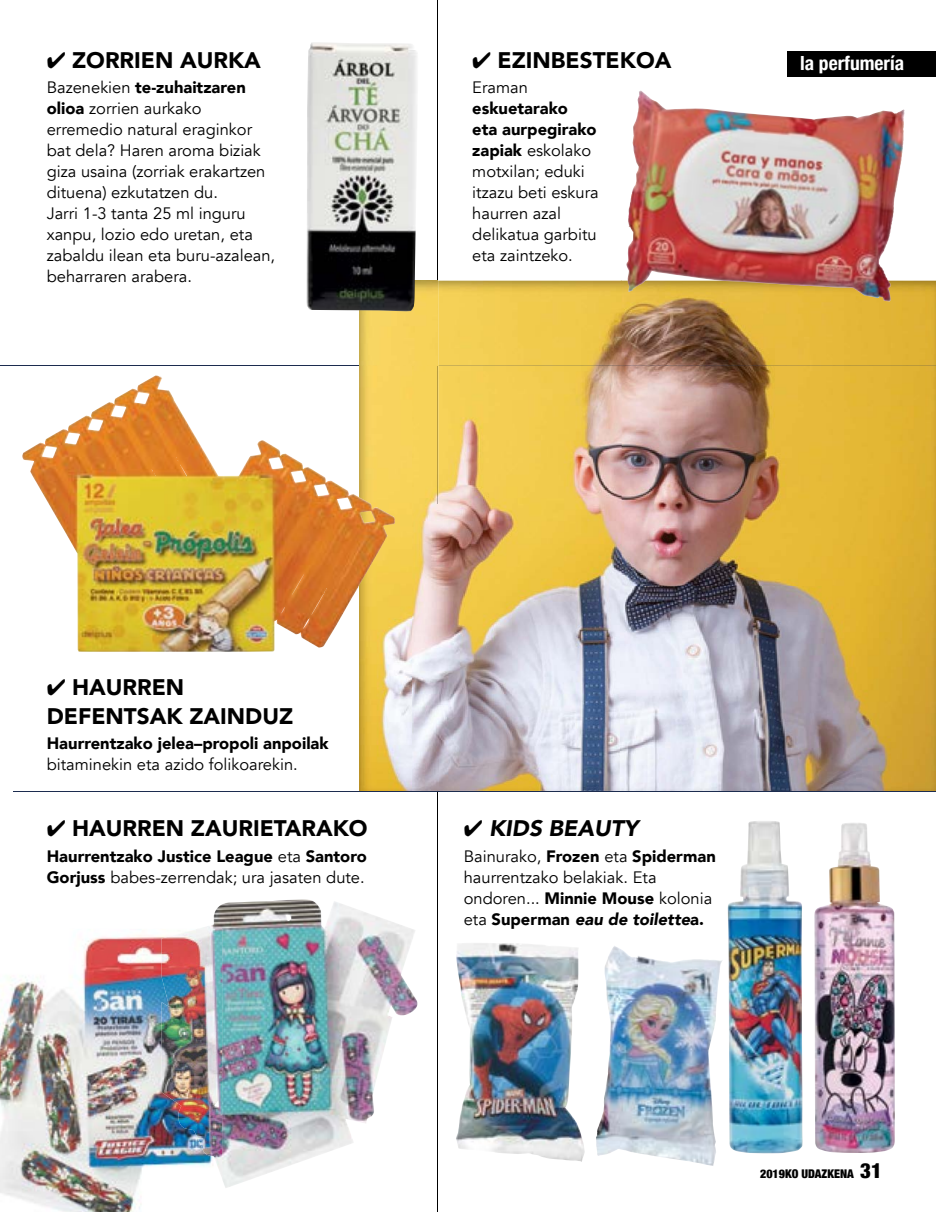
<style>
.page{position:relative;width:936px;height:1212px;background:#fff}
.page>*{position:absolute;margin:0;border:0;box-sizing:border-box;transform-origin:0 0}
.t1{font:900 22.5px/28.2px "Avenir";color:#000}
.t2{font:italic 900 22.5px "Avenir";color:#000}
.t3{font:700 condensed 19.5px "Helvetica Neue";color:#fff}
.t4{font:16.5px/21px "Avenir";color:#000}
.t5{font:900 16.5px/21px "Avenir";color:#000}
.t6{font:900 condensed 12px "Helvetica Neue";color:#000}
.s1{font-weight:900}
.s2{font-weight:400}
.s3{font-weight:900;font-style:italic}
.s4{font-size:21px}
</style>
<div class="page">
<div style="left:787px;top:51px;width:148px;height:26px;background:#000"></div>
<hr style="left:437px;top:759px;width:1px;height:453px;background:#000">
<img style="left:201px;top:899px;width:216px;height:289px">
<img style="left:0;top:935px;width:222px;height:277px">
<img style="left:162px;top:929px;width:60px;height:250px">
<hr style="left:13px;top:791px;width:922px;height:1px;background:#1c2c4f">
<hr style="left:0;top:365px;width:935px;height:1px;background:#1c2c4f">
<img style="left:456px;top:943px;width:129px;height:219px">
<img style="left:596px;top:946px;width:120px;height:220px">
<img style="left:727px;top:821px;width:75px;height:332px">
<img style="left:814px;top:823px;width:80px;height:330px">
<hr style="left:437px;top:0;width:1px;height:504px;background:#000">
<img style="left:411px;top:281px;width:524px;height:510px">
<img style="left:359px;top:366px;width:52px;height:425px">
<img style="left:437px;top:759px;width:1px;height:32px">
<img style="left:359px;top:281px;width:78px;height:84px">
<img style="left:359px;top:365px;width:576px;height:1px">
<img style="left:437px;top:281px;width:1px;height:223px">
<img style="left:22px;top:385px;width:373px;height:267px">
<img style="left:306px;top:42px;width:112px;height:269px">
<img style="left:626px;top:91px;width:264px;height:211px">
<h1 class="t1" style="left:47px;top:45px;width:216px">✔ ZORRIEN AURKA</h1>
<p class="t4" style="left:47px;top:77px;width:230px">Bazenekien <span class="s1">te-zuhaitzaren olioa</span> zorrien aurkako erremedio natural eraginkor bat dela? Haren aroma biziak giza usaina (zorriak erakartzen dituena) ezkutatzen du.<br>Jarri 1-3 tanta 25 ml inguru xanpu, lozio edo uretan, eta zabaldu ilean eta buru-azalean, beharraren arabera.</p>
<h1 class="t1" style="left:472px;top:45px;width:201px">✔ EZINBESTEKOA</h1>
<p class="t4" style="left:472px;top:77px;width:57px">Eraman</p>
<p class="t4" style="left:472px;top:98px;width:128px"><span class="s1">eskuetarako<br>eta aurpegirako zapiak</span> eskolako motxilan; eduki itzazu beti eskura haurren azal delikatua garbitu eta zaintzeko.</p>
<p class="t3" style="left:800px;top:47px;width:105px">la perfumería</p>
<h1 class="t1" style="left:47px;top:673px;width:248px">✔ HAURREN<br>DEFENTSAK ZAINDUZ</h1>
<p class="t5" style="left:47px;top:732px;width:283px">Haurrentzako jelea–propoli anpoilak</p>
<p class="t4" style="left:47px;top:754px;width:252px">bitaminekin eta azido folikoarekin.</p>
<h1 class="t1" style="left:47px;top:814px;width:322px">✔ HAURREN ZAURIETARAKO</h1>
<p class="t5" style="left:47px;top:845px;width:321px">Haurrentzako Justice League <span class="s2">eta</span> Santoro<br>Gorjuss <span class="s2">babes-zerrendak; ura jasaten dute.</span></p>
<h1 class="t2" style="left:463px;top:810px;width:176px">✔ KIDS BEAUTY</h1>
<p class="t4" style="left:463px;top:846px;width:254px">Bainurako, <span class="s1">Frozen</span> eta <span class="s1">Spiderman </span>haurrentzako belakiak. Eta ondoren... <span class="s1">Minnie Mouse</span> kolonia eta <span class="s1">Superman</span> <span class="s3">eau de toilette</span><span class="s1">a.</span></p>
<p class="t6" style="left:760px;top:1164px;width:123px">2019KO UDAZKENA <span class="s4">31</span></p>
</div>
